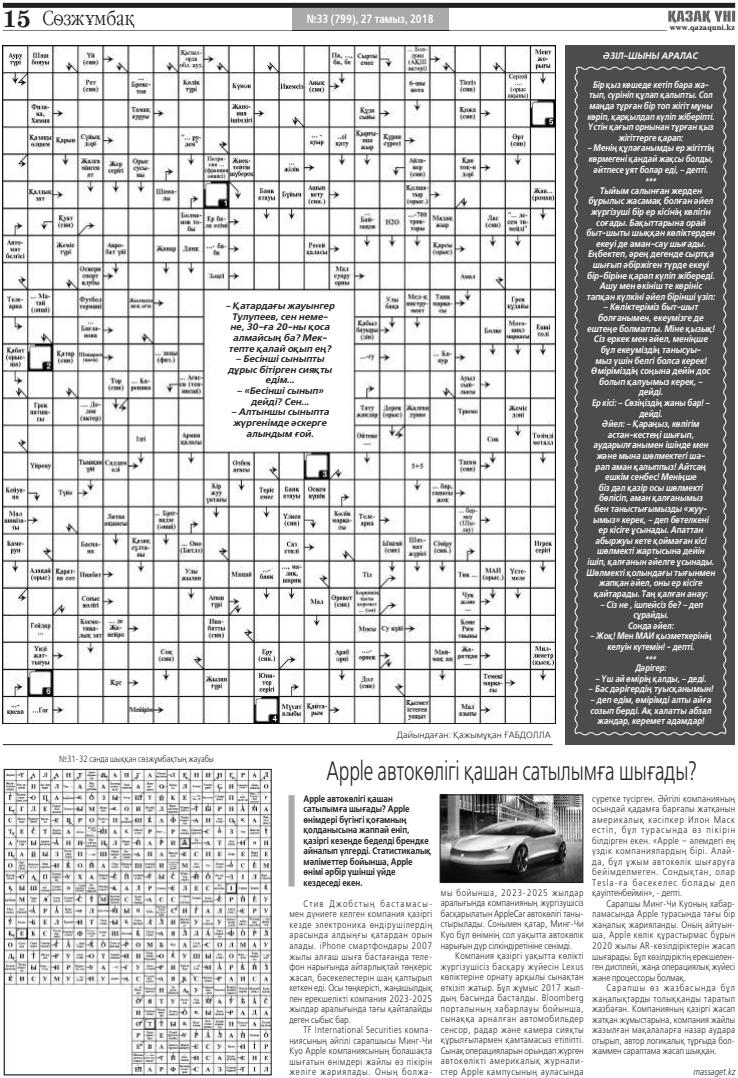
<style>
.page{position:relative;width:738px;height:1078px;background:#fff}
.page>*{position:absolute;margin:0;border:0;box-sizing:border-box;transform-origin:0 0}
.t1{font:26.6px "DS Free Set";letter-spacing:-.005em;color:#241f1f;scale:.7 1}
.t2{font:300 20px "DS Garamond";color:#241f1f}
.t3{font:700 12px "DS Free Set";color:#fff;scale:.8 1}
.t4{font:9.5px/10.5px "DS Free Set";letter-spacing:.03em;color:#241f1f;text-align:justify;scale:.82 1}
.t5{font:italic 700 9.5px/10.6px "DS Free Set";color:#fff;text-align:center;scale:.81 1}
.t6{font:italic 700 9.5px/10.6px "DS Free Set";color:#fff;text-align:center;scale:.85 1}
.t7{font:9.5px/10.5px "DS Free Set";letter-spacing:.05em;color:#241f1f;scale:.84 1}
.t8{font:9.5px/10.5px "DS Free Set";letter-spacing:.03em;color:#241f1f;text-align:justify;scale:.84 1}
.t9{font:700 9.5px/10.5px "DS Free Set";color:#241f1f;scale:.82 1}
.t10{font:italic 700 9.5px/10.6px "DS Free Set";color:#241f1f;text-align:center}
.t11{font:9.5px/10.5px "DS Free Set";letter-spacing:.05em;color:#241f1f;scale:.82 1}
.t12{font:italic 700 9.5px/10.6px "DS Free Set";color:#fff;text-align:center;scale:.84 1}
.t13{font:italic 700 9.5px "DS Free Set";color:#fff;scale:.93 1}
.t14{font:italic 9.5px "DS Free Set";color:#241f1f;scale:.82 1}
.t15{font:9px "DS Free Set";color:#241f1f;scale:.8 1}
.t16{font:9px "DS Free Set";color:#241f1f}
.t17{font:700 7.9px "DS School";color:#241f1f}
.s1{font-family:"DS School";font-weight:700;font-size:24px}
</style>
<div class="page">
<div style="left:292px;top:5px;width:156px;height:26px;background:#aaaaac"></div>
<hr style="left:3px;top:30px;width:663px;height:1px;background:#7d7c7e">
<hr style="left:292px;top:30px;width:157px;height:1px;background:#241f1f">
<div style="left:3px;top:3px;width:731px;height:5px;background:#241f1f"></div>
<svg style="left:668px;top:11px;width:66px;height:12px"></svg>
<img style="left:6px;top:771px;width:263px;height:301px">
<div style="left:4px;top:769px;width:267px;height:305px;border:1px solid #241f1f"></div>
<div style="left:565px;top:45px;width:169px;height:700px;background:#4e4b4c"></div>
<img style="left:3px;top:45px;width:552px;height:678px">
<hr style="left:3px;top:744px;width:549px;height:1px;background:#241f1f">
<div style="left:288px;top:795px;width:6px;height:91px;background:#aaaaac"></div>
<svg style="left:574px;top:66px;width:152px;height:670px"></svg>
<img style="left:441px;top:796px;width:139px;height:84px">
<div style="left:439px;top:794px;width:143px;height:88px;border:1px solid #241f1f"></div>
<h2 class="t2" style="left:3px;top:7px;width:134px"><span class="s1">15</span> Сөзжұмбақ</h2>
<p class="t3" style="left:306px;top:11px;width:160px">№33 (799), 27 тамыз, 2018</p>
<p class="t10" style="left:225px;top:301px;width:111px">– Қатардағы жауынгер<br>Тулупеев, сен неме&shy;не, 30-ға 20-ны қоса алмайсың ба? Мек&shy;тепте қалай оқып ең?</p>
<p class="t10" style="left:227px;top:354px;width:105px">– Бесiншi сыныпты дұрыс бiтiрген сияқты едiм...</p>
<p class="t10" style="left:236px;top:385px;width:88px">– «Бесiншi сынып» дейдi? Сен...</p>
<p class="t10" style="left:230px;top:407px;width:100px">– Алтыншы сыныпта жүргенiмде әскерге алындым ғой.</p>
<p class="t16" style="left:396px;top:729px;width:155px">Дайындаған: Қажымұқан ҒАБДОЛЛА</p>
<p class="t17" style="left:669px;top:23px;width:67px">www.qazaquni.kz</p>
<p class="t13" style="left:602px;top:50px;width:103px">ӘЗІЛ-ШЫНЫ АРАЛАС</p>
<p class="t5" style="left:586px;top:79px;width:158px">Бір қыз көшеде кетіп бара жа&shy;тып, сүрініп құлап қалыпты. Сол маңда тұрған бір топ жігіт мұны көріп, қарқылдап күліп жіберіпті.<br>Үстін қағып орнынан тұрған қыз жігіттерге қарап:</p>
<p class="t5" style="left:586px;top:143px;width:160px">– Менің құлағанымды ер жігіттің көрмегені қандай жақсы болды, әйтпесе ұят болар еді, – депті.<br>***<br>Тыйым салынған жерден бұрылыс жасамақ болған әйел жүргізуші бір ер кісінің көлігін соғады. Бақыттарына орай быт-шыты шыққан көліктерден екеуі де аман-сау шығады.<br>Еңбектеп, әрең дегенде сыртқа шығып әбіржіген түрде екеуі бір-біріне қарап күліп жібереді.<br>Ашу мен өкініш те көрініс тапқан күлкіні әйел бірінші үзіп:</p>
<p class="t6" style="left:586px;top:302px;width:153px">– Көліктеріміз быт-шыт болғанымен, екеумізге де ештеңе болмапты. Міне қызық!<br>Сіз еркек мен әйел, меніңше бұл екеуміздің танысуы-<br>мыз үшін белгі болса керек!<br>Өміріміздің соңына дейін дос болып қалуымыз керек, – дейді.<br>Ер кісі: – Сөзіңіздің жаны бар! – дейді.<br>Әйел: – Қараңыз, көлігім астан-кестеңі шығып, аударылғанымен ішінде мен және мына шөлмектегі ша-<br>рап аман қалыппыз! Айтсаң ешкім сенбес! Меніңше<br>біз дәл қазір осы шөлмекті бөлісіп, аман қалғанымыз<br>бен таныстығымызды «жуу&shy;ымыз» керек, – деп бөтелкені<br>ер кісіге ұсынады. Апаттан абыржуы кете қоймаған кісі шөлмекті жартысына дейін<br>ішіп, қалғанын әйелге ұсынады.<br>Шөлмекті қолындағы тығынмен жапқан әйел, оны ер кісіге қайтарады. Таң қалған анау:</p>
<p class="t5" style="left:599px;top:599px;width:128px">– Сіз не , ішпейсіз бе? – деп сұрайды.<br>Сонда әйел:</p>
<p class="t5" style="left:589px;top:631px;width:152px">– Жоқ! Мен МАИ қызметкерінің келуін күтемін! - депті.<br>***<br>Дәрігер:</p>
<p class="t5" style="left:594px;top:673px;width:138px">– Үш ай өмірің қалды, – деді.</p>
<p class="t12" style="left:588px;top:684px;width:150px">– Бас дәрігердің туысқанымын!</p>
<p class="t12" style="left:589px;top:694px;width:146px">– деп едім, өмірімді алты айға созып берді. Ақ халатты абзал жандар, керемет адамдар!</p>
<p class="t15" style="left:59px;top:753px;width:195px">№31-32 санда шыққан сөзжұмбақтың жауабы</p>
<h1 class="t1" style="left:326px;top:755px;width:530px">Apple автокөлігі қашан сатылымға шығады?</h1>
<p class="t9" style="left:303px;top:793px;width:157px">Apple автокөлігі қашан сатылымға шығады? Apple өнімдері бүгінгі қоғамның қолданысына жаппай еніп, қазіргі кезеңде беделді брендке айналып үлгерді. Статистикалық мәліметтер бойынша, Apple өнімі әрбір үшінші үйде кездеседі екен.</p>
<p class="t4" style="left:289px;top:898px;width:176px;text-indent:14px">Стив Джобстың бастамасы&shy;мен дүниеге келген компания қазіргі кезде электроника өндірушілердің арасында алдыңғы қатардан орын алады. iPhone смартфондары 2007 жылы алғаш шыға бастағанда теле&shy;фон нарығында айтарлықтай төңкеріс жасап, бәсекелестерін шаң қаптырып кеткен еді. Осы төңкерісті, жаңашылдық пен ерекшелікті компания 2023-2025 жылдар аралығында тағы қайталайды деген сыбыс бар.</p>
<p class="t11" style="left:289px;top:1024px;width:176px;text-indent:14px">TF International Securities компа&shy;ниясының әйгілі сарапшысы Минг-Чи Куо Apple компаниясының болашақта шығатын өнімдері жайлы өз пікірін желіге жариялады. Оның болжа-</p>
<p class="t4" style="left:440px;top:887px;width:176px">мы бойынша, 2023-2025 жылдар аралығында компанияның жүргізушісіз басқарылатын AppleCar автокөлігі таны&shy;стырылады. Сонымен қатар, Минг-Чи Куо бұл өнімнің сол уақытта автокөлік нарығын дүр сілкіндіретініне сенімді.</p>
<p class="t7" style="left:440px;top:950px;width:171px;text-indent:14px">Компания қазіргі уақытта көлікті жүргізушісіз басқару жүйесін Lexus көліктеріне орнату арқылы сынақтан өткізіп жатыр. Бұл жұмыс 2017 жыл&shy;дың басында басталды. Bloomberg порталының хабарлауы бойынша, сынаққа арналған автомобильдер сенсор, радар және камера сияқты құрылғылармен қамтамасыз етіліпті.<br>Сынақ операцияларын орындап жүрген автокөлікті америкалық журнали&shy;стер Apple кампусының ауласында</p>
<p class="t8" style="left:591px;top:793px;width:172px">суретке түсірген. Әйгілі компанияның осындай қадамға барғалы жатқанын америкалық кәсіпкер Илон Маск естіп, бұл турасында өз пікірін білдірген екен. «Apple – әлемдегі ең үздік компаниялардың бірі. Алай&shy;да, бұл ұжым автокөлік шығаруға бейімделмеген. Сондықтан, олар Tesla-ға бәсекелес болады деп қауіптенбеймін», - депті.</p>
<p class="t4" style="left:591px;top:898px;width:176px;text-indent:14px">Сарапшы Минг-Чи Куоның хабар&shy;ламасында Apple турасында тағы бір жаңалық жарияланды. Оның айтуын&shy;ша, Apple көлік құрастырмас бұрын 2020 жылы AR-көзілдіріктерін жасап шығарады. Бұл көзілдіріктің ерекшелен&shy;ген дисплейі, жаңа операциялық жүйесі және процессоры болмақ.</p>
<p class="t4" style="left:591px;top:982px;width:176px;text-indent:14px">Сарапшы өз жазбасында бұл жаңалықтарды толыққанды таратып жазбаған. Компанияның қазіргі жасап жатқан жұмыстарына, компания жайлы жазылған мақалаларға назар аудара отырып, автор логикалық тұрғыда бол&shy;жаммен сараптама жасап шыққан.</p>
<p class="t14" style="left:692px;top:1066px;width:53px">massaget.kz</p>
</div>
